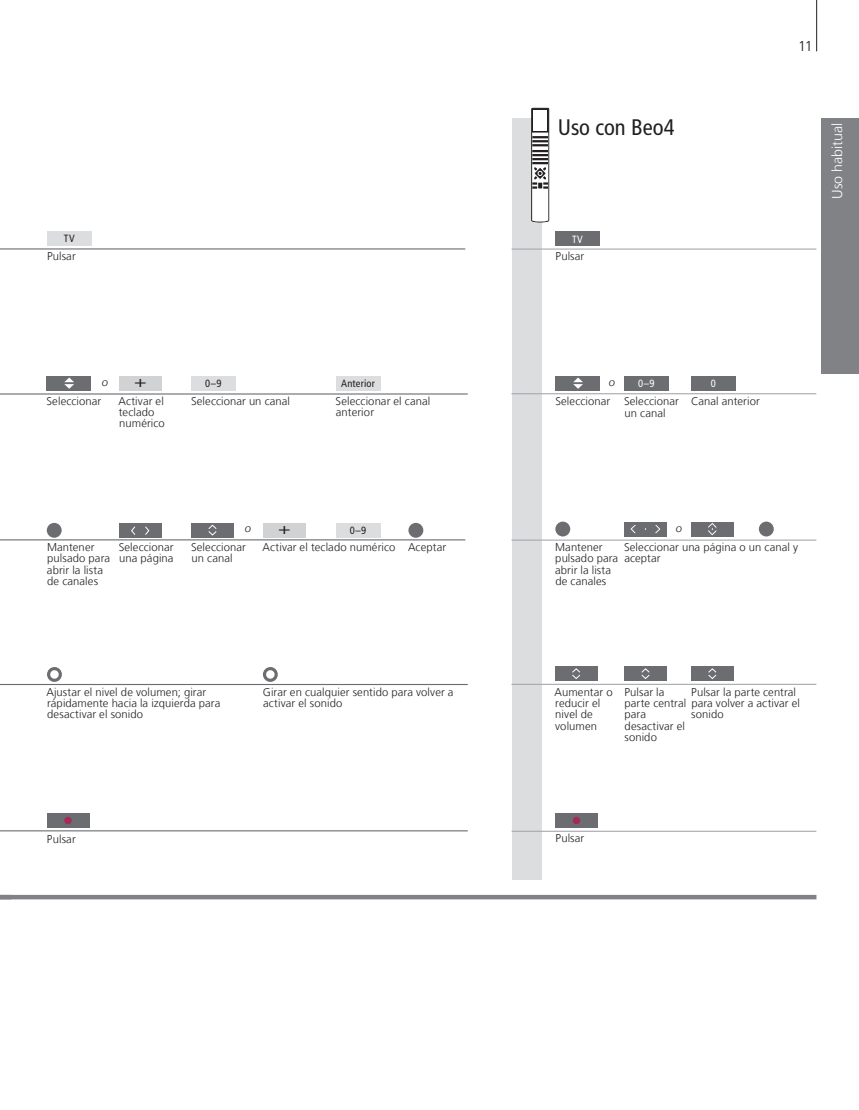
<style>
.page{position:relative;width:859px;height:1110px;background:#fff}
.page>*{position:absolute;margin:0;border:0;box-sizing:border-box;transform-origin:0 0}
.t1{font:condensed 22.5px "Frutiger LT Com";letter-spacing:-.005em;color:#231f20}
.t2{font:condensed 15.75px "Frutiger LT Com";color:#231f20;scale:1.33 1}
.t3{font:300 14.25px "Frutiger LT Com";color:#fff}
.t4{font:300 14.25px "Frutiger LT Com";color:#231f20}
.t5{font:300 11.25px/11.2px "Frutiger LT Com";letter-spacing:.01em;color:#231f20}
.t6{font:italic 300 11.25px "Frutiger LT Com";color:#231f20}
.t7{font:condensed 10.5px "Frutiger LT Com";letter-spacing:.02em;color:#231f20}
.t8{font:condensed 10.5px "Frutiger LT Com";color:#fff}
</style>
<div class="page">
<hr style="left:0;top:895px;width:816px;height:4px;background:#808285">
<div style="left:512px;top:118px;width:29px;height:761px;background:#dcdddf"></div>
<div style="left:821px;top:119px;width:38px;height:255px;background:#808285"></div>
<hr style="left:0;top:248px;width:465px;height:1px;background:#6c6d70">
<hr style="left:0;top:393px;width:468px;height:1px;background:#6c6d70">
<hr style="left:0;top:539px;width:465px;height:1px;background:#6c6d70">
<hr style="left:0;top:684px;width:468px;height:1px;background:#6c6d70">
<hr style="left:0;top:830px;width:468px;height:1px;background:#6c6d70">
<svg style="left:47px;top:667px;width:15px;height:15px"></svg>
<div style="left:555px;top:813px;width:43px;height:15px;background:#6c6d70"></div>
<div style="left:573px;top:817px;width:7px;height:7px;background:#a52a56;border-radius:50%"></div>
<div style="left:47px;top:813px;width:42px;height:15px;background:#6c6d70"></div>
<div style="left:64px;top:817px;width:8px;height:7px;background:#a52a56;border-radius:50%"></div>
<div style="left:47px;top:231px;width:45px;height:15px;background:#dcdddf"></div>
<div style="left:555px;top:231px;width:45px;height:15px;background:#6c6d70"></div>
<div style="left:191px;top:376px;width:45px;height:15px;background:#dcdddf"></div>
<div style="left:47px;top:376px;width:44px;height:15px;background:#6c6d70"></div>
<svg style="left:64px;top:377px;width:10px;height:12px"></svg>
<div style="left:555px;top:666px;width:42px;height:15px;background:#6c6d70"></div>
<svg style="left:572px;top:668px;width:8px;height:11px"></svg>
<div style="left:624px;top:376px;width:45px;height:15px;background:#6c6d70"></div>
<div style="left:691px;top:376px;width:45px;height:15px;background:#6c6d70"></div>
<svg style="left:263px;top:667px;width:15px;height:15px"></svg>
<div style="left:691px;top:666px;width:42px;height:15px;background:#6c6d70"></div>
<svg style="left:708px;top:668px;width:9px;height:11px"></svg>
<div style="left:624px;top:666px;width:43px;height:15px;background:#6c6d70"></div>
<svg style="left:641px;top:668px;width:9px;height:11px"></svg>
<hr style="left:511px;top:539px;width:305px;height:2px;background:#a8a9ad">
<hr style="left:512px;top:248px;width:304px;height:2px;background:#a8a9ad">
<hr style="left:512px;top:831px;width:304px;height:1px;background:#a8a9ad">
<hr style="left:511px;top:393px;width:305px;height:1px;background:#a8a9ad">
<hr style="left:511px;top:684px;width:305px;height:1px;background:#a8a9ad">
<div style="left:555px;top:376px;width:45px;height:15px;background:#6c6d70"></div>
<svg style="left:573px;top:377px;width:10px;height:12px"></svg>
<div style="left:555px;top:521px;width:15px;height:15px;background:#6c6d70;border-radius:50%"></div>
<div style="left:759px;top:521px;width:15px;height:15px;background:#6c6d70;border-radius:50%"></div>
<div style="left:691px;top:521px;width:42px;height:15px;background:#6c6d70"></div>
<svg style="left:708px;top:523px;width:8px;height:12px"></svg>
<div style="left:624px;top:521px;width:43px;height:15px;background:#6c6d70"></div>
<svg style="left:655px;top:525px;width:5px;height:8px"></svg>
<svg style="left:630px;top:525px;width:6px;height:8px"></svg>
<div style="left:47px;top:523px;width:15px;height:15px;background:#6c6d70;border-radius:50%"></div>
<div style="left:408px;top:523px;width:15px;height:15px;background:#6c6d70;border-radius:50%"></div>
<svg style="left:531px;top:108px;width:18px;height:114px"></svg>
<svg style="left:537px;top:182px;width:6px;height:7px"></svg>
<div style="left:336px;top:376px;width:44px;height:15px;background:#dcdddf"></div>
<div style="left:336px;top:523px;width:44px;height:15px;background:#dcdddf"></div>
<div style="left:119px;top:523px;width:42px;height:15px;background:#6c6d70"></div>
<svg style="left:131px;top:526px;width:5px;height:9px"></svg>
<svg style="left:145px;top:526px;width:5px;height:9px"></svg>
<div style="left:191px;top:523px;width:43px;height:15px;background:#6c6d70"></div>
<svg style="left:208px;top:524px;width:9px;height:12px"></svg>
<div style="left:119px;top:376px;width:42px;height:15px;background:#d1d2d4"></div>
<div style="left:263px;top:523px;width:42px;height:15px;background:#d1d2d4"></div>
<hr style="left:816px;top:0;width:1px;height:51px;background:#231f20">
<h1 class="t1" style="left:558px;top:114px;width:118px">Uso con Beo4</h1>
<p class="t7" style="left:64px;top:232px;width:12px">TV</p>
<p class="t8" style="left:572px;top:233px;width:12px">TV</p>
<p class="t5" style="left:47px;top:251px;width:30px">Pulsar</p>
<p class="t5" style="left:556px;top:251px;width:30px">Pulsar</p>
<p class="t4" style="left:798px;top:38px;width:16px">11</p>
<p class="t3" style="left:829px;top:199px;width:77px;rotate:-90deg">Uso habitual</p>
<p class="t6" style="left:102px;top:375px;width:8px">o</p>
<h2 class="t2" style="left:134px;top:372px;width:11px">+</h2>
<p class="t7" style="left:205px;top:377px;width:18px">0–9</p>
<p class="t7" style="left:341px;top:377px;width:35px">Anterior</p>
<p class="t8" style="left:638px;top:377px;width:18px">0–9</p>
<p class="t8" style="left:711px;top:377px;width:7px">0</p>
<p class="t6" style="left:609px;top:375px;width:8px">o</p>
<p class="t5" style="left:46px;top:395px;width:56px">Seleccionar</p>
<p class="t5" style="left:118px;top:395px;width:48px">Activar el teclado numérico</p>
<p class="t5" style="left:336px;top:395px;width:96px">Seleccionar el canal anterior</p>
<p class="t5" style="left:191px;top:395px;width:101px">Seleccionar un canal</p>
<p class="t5" style="left:555px;top:396px;width:56px">Seleccionar</p>
<p class="t5" style="left:624px;top:396px;width:56px">Seleccionar un canal</p>
<p class="t5" style="left:691px;top:396px;width:70px">Canal anterior</p>
<p class="t6" style="left:245px;top:522px;width:8px">o</p>
<h2 class="t2" style="left:278px;top:519px;width:11px">+</h2>
<p class="t7" style="left:350px;top:524px;width:18px">0–9</p>
<p class="t6" style="left:676px;top:522px;width:8px">o</p>
<p class="t5" style="left:47px;top:542px;width:65px">Mantener pulsado para abrir la lista de canales</p>
<p class="t5" style="left:191px;top:542px;width:56px">Seleccionar un canal</p>
<p class="t5" style="left:119px;top:542px;width:56px">Seleccionar una página</p>
<p class="t5" style="left:262px;top:542px;width:185px">Activar el teclado numérico Aceptar</p>
<p class="t5" style="left:555px;top:542px;width:65px">Mantener pulsado para abrir la lista de canales</p>
<p class="t5" style="left:624px;top:542px;width:175px">Seleccionar una página o un canal y aceptar</p>
<p class="t5" style="left:46px;top:686px;width:175px">Ajustar el nivel de volumen; girar rápidamente hacia la izquierda para desactivar el sonido</p>
<p class="t5" style="left:263px;top:686px;width:192px">Girar en cualquier sentido para volver a activar el sonido</p>
<p class="t5" style="left:555px;top:686px;width:60px">Aumentar o reducir el nivel de volumen</p>
<p class="t5" style="left:624px;top:686px;width:63px">Pulsar la parte central para desactivar el sonido</p>
<p class="t5" style="left:691px;top:686px;width:110px">Pulsar la parte central para volver a activar el sonido</p>
<p class="t5" style="left:47px;top:833px;width:30px">Pulsar</p>
<p class="t5" style="left:556px;top:833px;width:30px">Pulsar</p>
</div>
